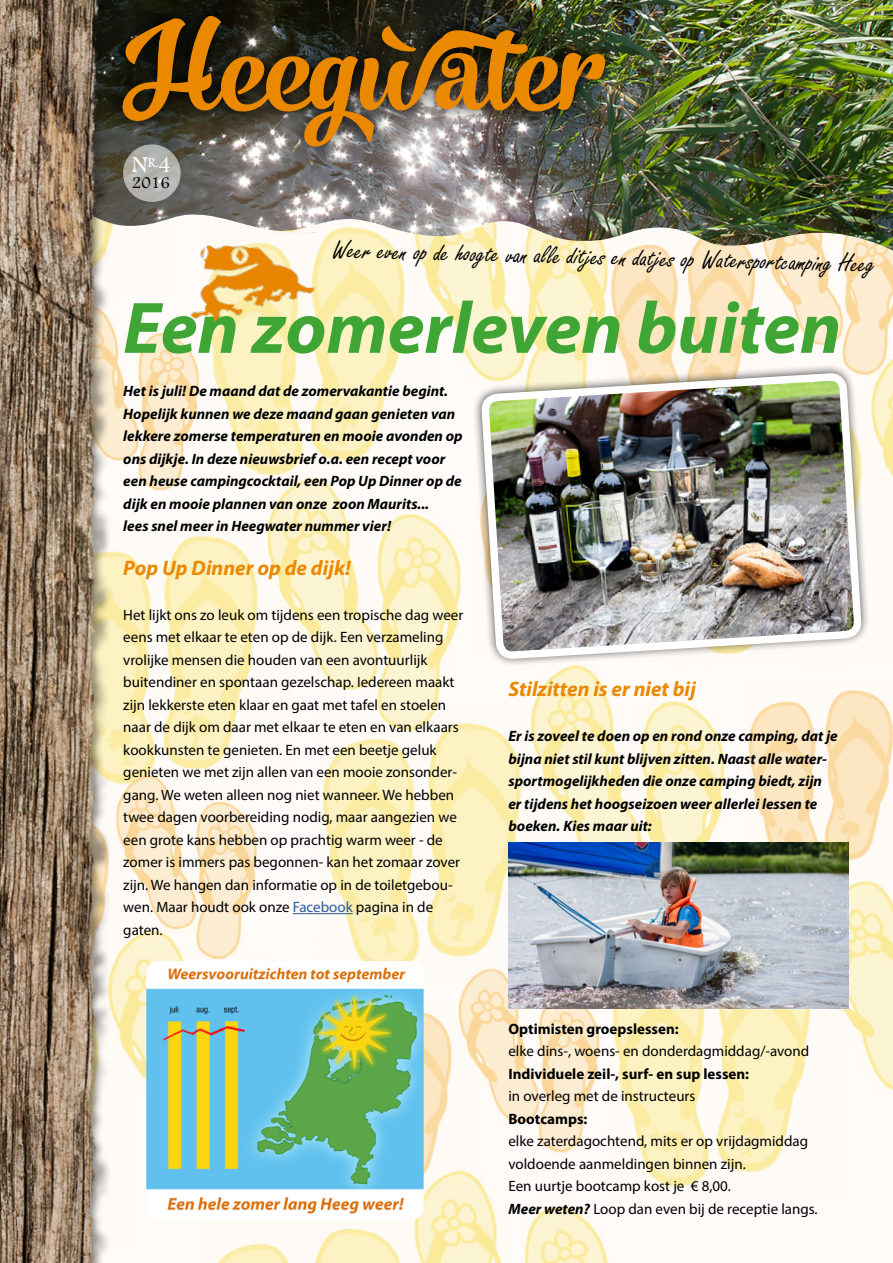
<style>
.page{position:relative;width:893px;height:1263px;background:#fff}
.page>*{position:absolute;margin:0;border:0;box-sizing:border-box;transform-origin:0 0}
.t1{font:115.2px "No.Seven";color:#ea8800}
.t2{font:italic 700 73.5px "Myriad Pro";color:#3fa535}
.t3{font:27.3px "Freestyle Script";color:#000}
.t4{font:23.7px "Footlight MT Light";color:#fff}
.t5{font:italic 700 21px "Myriad Pro";color:#ea8800}
.t6{font:17.25px "Footlight MT Light";color:#000}
.t7{font:15px/22.5px "Myriad Pro";color:#000}
.t8{font:italic 700 15px/22.5px "Myriad Pro";color:#000}
.t9{font:700 15px "Myriad Pro";color:#000}
.s1{color:#275b9b}
.s2{font-weight:700;font-style:italic}
</style>
<div class="page">
<img style="left:123px;top:251px;width:770px;height:1012px">
<img style="left:123px;top:0;width:770px;height:251px">
<img style="left:0;top:0;width:123px;height:1263px">
<img style="left:172px;top:232px;width:148px;height:94px">
<svg style="left:123px;top:144px;width:58px;height:58px;fill:#b4b4b0"></svg>
<img style="left:107px;top:1px;width:513px;height:161px">
<hr style="left:293px;top:913px;width:60px;height:1px;background:#275b9b">
<svg style="left:471px;top:362px;width:402px;height:308px"></svg>
<img style="left:485px;top:143px;width:373px;height:745px">
<img style="left:508px;top:842px;width:341px;height:166px">
<img style="left:146px;top:961px;width:278px;height:259px">
<h1 class="t1" style="left:149px;top:3px;width:455px">Heeg`water</h1>
<h3 class="t4" style="left:132px;top:151px;width:41px">N<sup>R.</sup> 4</h3>
<p class="t6" style="left:132px;top:172px;width:39px">2016</p>
<h3 class="t3" style="left:333px;top:237px;width:544px;rotate:1deg">Weer even op de hoogte van alle ditjes en datjes op Watersportcamping Heeg</h3>
<h2 class="t2" style="left:123px;top:280px;width:720px">Een zomerleven buiten</h2>
<p class="t8" style="left:123px;top:379px;width:341px">Het is juli! De maand dat de zomervakantie begint.<br>Hopelijk kunnen we deze maand gaan genieten van lekkere zomerse temperaturen en mooie avonden op ons dijkje. In deze nieuwsbrief o.a. een recept voor een heuse campingcocktail, een Pop Up Dinner op de dijk en mooie plannen van onze zoon Maurits...<br>lees snel meer in Heegwater nummer vier!</p>
<h3 class="t5" style="left:123px;top:554px;width:229px">Pop Up Dinner op de dijk!</h3>
<p class="t7" style="left:123px;top:603px;width:342px">Het lijkt ons zo leuk om tijdens een tropische dag weer eens met elkaar te eten op de dijk. Een verzameling vrolijke mensen die houden van een avontuurlijk buitendiner en spontaan gezelschap. Iedereen maakt zijn lekkerste eten klaar en gaat met tafel en stoelen naar de dijk om daar met elkaar te eten en van elkaars kookkunsten te genieten. En met een beetje geluk genieten we met zijn allen van een mooie zonsonder&shy;gang. We weten alleen nog niet wanneer. We hebben twee dagen voorbereiding nodig, maar aangezien we een grote kans hebben op prachtig warm weer - de zomer is immers pas begonnen- kan het zomaar zover zijn. We hangen dan informatie op in de toiletgebou&shy;wen. Maar houdt ook onze <span class="s1">Facebook</span> pagina in de gaten.</p>
<h3 class="t5" style="left:508px;top:675px;width:189px">Stilzitten is er niet bij</h3>
<p class="t8" style="left:508px;top:724px;width:331px">Er is zoveel te doen op en rond onze camping, dat je bijna niet stil kunt blijven zitten. Naast alle water&shy;sportmogelijkheden die onze camping biedt, zijn er tijdens het hoogseizoen weer allerlei lessen te boeken. Kies maar uit:</p>
<p class="t9" style="left:508px;top:1019px;width:172px">Optimisten groepslessen:</p>
<p class="t7" style="left:508px;top:1040px;width:302px">elke dins-, woens- en donderdagmiddag/-avond</p>
<p class="t9" style="left:508px;top:1064px;width:242px">Individuele zeil-, surf- en sup lessen:</p>
<p class="t7" style="left:508px;top:1085px;width:188px">in overleg met de instructeurs</p>
<p class="t9" style="left:508px;top:1109px;width:80px">Bootcamps:</p>
<p class="t7" style="left:508px;top:1130px;width:311px">elke zaterdagochtend, mits er op vrijdagmiddag voldoende aanmeldingen binnen zijn.<br>Een uurtje bootcamp kost je € 8,00.<br><span class="s2">Meer weten?</span> Loop dan even bij de receptie langs.</p>
</div>
